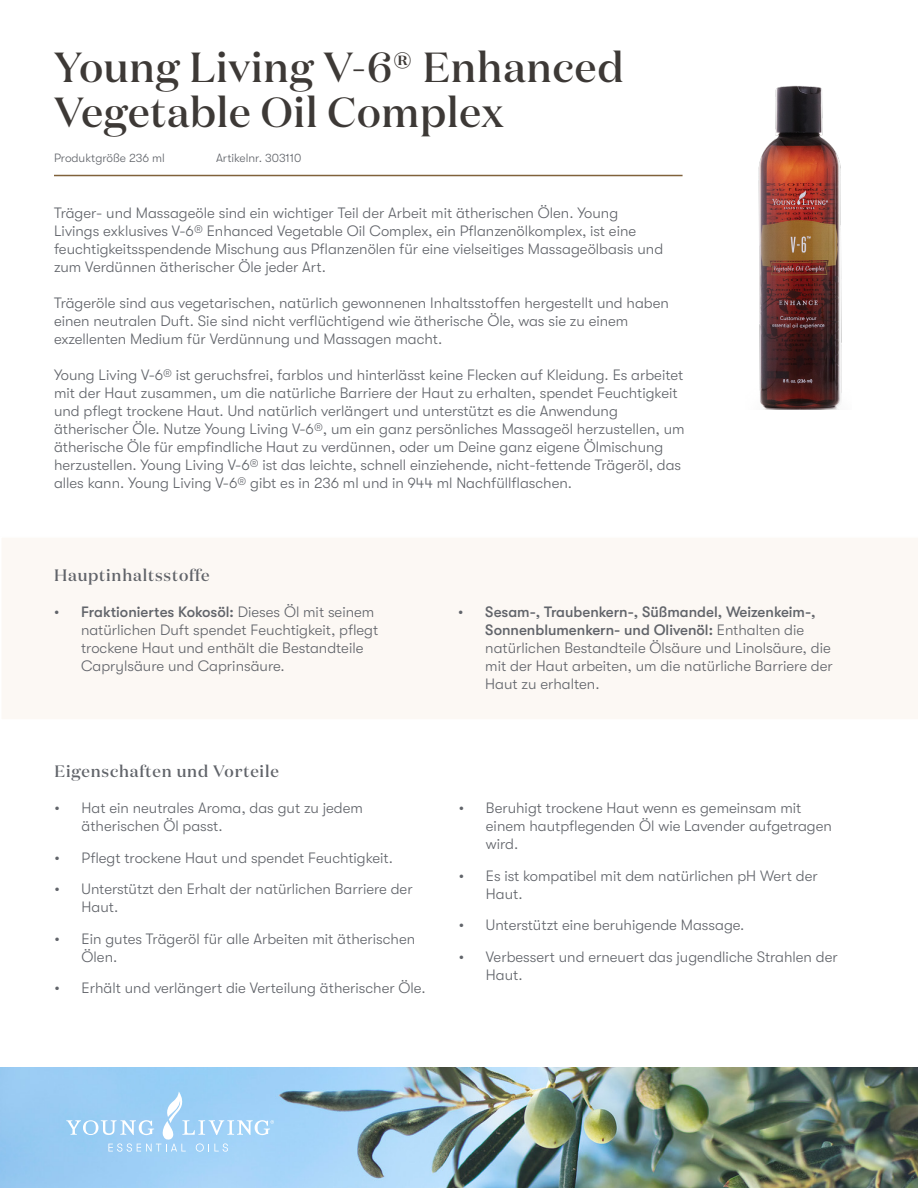
<style>
.page{position:relative;width:918px;height:1188px;background:#fff}
.page>*{position:absolute;margin:0;border:0;box-sizing:border-box;transform-origin:0 0}
.t1{font:500 42px/45px "Domaine Display";letter-spacing:.02em;color:#3d3936}
.t2{font:500 16.5px "Domaine Display";letter-spacing:.05em;color:#61646a}
.t3{font:300 15px/18px "GT Walsheim Pro";color:#61646a}
.t4{font:300 12px "GT Walsheim Pro";color:#61646a}
.s1{font-weight:500}
</style>
<div class="page">
<img style="left:0;top:1067px;width:918px;height:121px">
<div style="left:2px;top:538px;width:916px;height:181px;background:#fcf8f4"></div>
<svg style="left:66px;top:1092px;width:208px;height:60px;background:#a5d3f6"></svg>
<hr style="left:54px;top:175px;width:629px;height:1px;background:#80623b">
<img style="left:758px;top:85px;width:84px;height:324px">
<h1 class="t1" style="left:54px;top:44px;width:571px">Young Living V-6® Enhanced<br>Vegetable Oil Complex</h1>
<p class="t4" style="left:54px;top:151px;width:112px">Produktgröße 236 ml</p>
<p class="t4" style="left:216px;top:151px;width:87px">Artikelnr. 303110</p>
<p class="t3" style="left:54px;top:204px;width:611px">Träger- und Massageöle sind ein wichtiger Teil der Arbeit mit ätherischen Ölen. Young Livings exklusives V-6® Enhanced Vegetable Oil Complex, ein Pflanzenölkomplex, ist eine feuchtigkeitsspendende Mischung aus Pflanzenölen für eine vielseitiges Massageölbasis und zum Verdünnen ätherischer Öle jeder Art.</p>
<p class="t3" style="left:54px;top:294px;width:616px">Trägeröle sind aus vegetarischen, natürlich gewonnenen Inhaltsstoffen hergestellt und haben einen neutralen Duft. Sie sind nicht verflüchtigend wie ätherische Öle, was sie zu einem exzellenten Medium für Verdünnung und Massagen macht.</p>
<p class="t3" style="left:54px;top:366px;width:632px">Young Living V-6® ist geruchsfrei, farblos und hinterlässt keine Flecken auf Kleidung. Es arbeitet mit der Haut zusammen, um die natürliche Barriere der Haut zu erhalten, spendet Feuchtigkeit und pflegt trockene Haut. Und natürlich verlängert und unterstützt es die Anwendung ätherischer Öle. Nutze Young Living V-6®, um ein ganz persönliches Massageöl herzustellen, um ätherische Öle für empfindliche Haut zu verdünnen, oder um Deine ganz eigene Ölmischung herzustellen. Young Living V-6® ist das leichte, schnell einziehende, nicht-fettende Trägeröl, das alles kann. Young Living V-6® gibt es in 236 ml und in 944 ml Nachfüllflaschen.</p>
<p class="t2" style="left:54px;top:564px;width:157px">Hauptinhaltsstoffe</p>
<p class="t3" style="left:81px;top:603px;width:299px;text-indent:-27px"><span class="s1">• Fraktioniertes Kokosöl:</span> Dieses Öl mit seinem natürlichen Duft spendet Feuchtigkeit, pflegt trockene Haut und enthält die Bestandteile Caprylsäure und Caprinsäure.</p>
<p class="t3" style="left:485px;top:603px;width:349px;text-indent:-27px"><span class="s1">• Sesam-, Traubenkern-, Süßmandel, Weizenkeim-, Sonnenblumenkern- und Olivenöl:</span> Enthalten die natürlichen Bestandteile Ölsäure und Linolsäure, die mit der Haut arbeiten, um die natürliche Barriere der Haut zu erhalten.</p>
<p class="t2" style="left:55px;top:761px;width:226px">Eigenschaften und Vorteile</p>
<p class="t3" style="left:82px;top:799px;width:283px;text-indent:-27px">• Hat ein neutrales Aroma, das gut zu jedem ätherischen Öl passt.</p>
<p class="t3" style="left:55px;top:849px;width:340px">• Pflegt trockene Haut und spendet Feuchtigkeit.</p>
<p class="t3" style="left:82px;top:880px;width:333px;text-indent:-27px">• Unterstützt den Erhalt der natürlichen Barriere der<br>Haut.</p>
<p class="t3" style="left:82px;top:930px;width:335px;text-indent:-27px">• Ein gutes Trägeröl für alle Arbeiten mit ätherischen<br>Ölen.</p>
<p class="t3" style="left:55px;top:979px;width:373px">• Erhält und verlängert die Verteilung ätherischer Öle.</p>
<p class="t3" style="left:486px;top:799px;width:348px;text-indent:-27px">• Beruhigt trockene Haut wenn es gemeinsam mit einem hautpflegenden Öl wie Lavender aufgetragen wird.</p>
<p class="t3" style="left:486px;top:867px;width:333px;text-indent:-27px">• Es ist kompatibel mit dem natürlichen pH Wert der<br>Haut.</p>
<p class="t3" style="left:459px;top:916px;width:287px">• Unterstützt eine beruhigende Massage.</p>
<p class="t3" style="left:486px;top:948px;width:353px;text-indent:-27px">• Verbessert und erneuert das jugendliche Strahlen der<br>Haut.</p>
</div>
